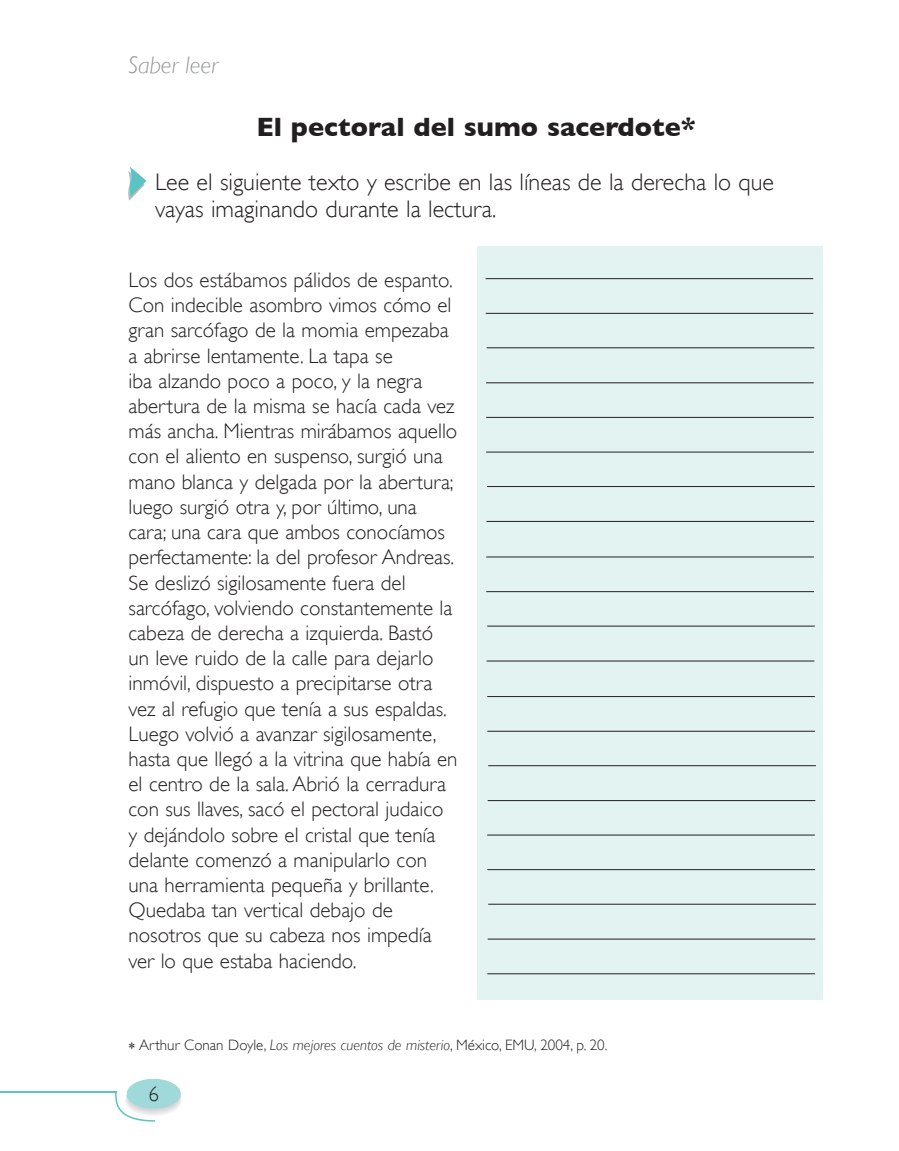
<style>
.page{position:relative;width:899px;height:1151px;background:#fff}
.page>*{position:absolute;margin:0;border:0;box-sizing:border-box;transform-origin:0 0}
.t1{font:700 27px "Gill Sans";color:#231f20}
.t2{font:300 24px/27px "Gill Sans";color:#231f20}
.t3{font:italic 300 24px "Gill Sans";color:#939598}
.t4{font:300 21px/25.2px "Gill Sans";color:#231f20}
.t5{font:300 15px "Gill Sans";color:#231f20}
.s1{font-family:"Times New Roman";font-weight:400}
.s2{font-style:italic}
</style>
<div class="page">
<hr style="left:0;top:1091px;width:117px;height:1px;background:#59c4c3">
<svg style="left:114px;top:1079px;width:67px;height:42px"></svg>
<svg style="left:128px;top:167px;width:18px;height:34px"></svg>
<div style="left:477px;top:246px;width:345px;height:754px;background:#e3f3f1"></div>
<hr style="left:485px;top:278px;width:328px;height:1px;background:#231f20">
<hr style="left:485px;top:313px;width:328px;height:1px;background:#231f20">
<hr style="left:486px;top:347px;width:328px;height:1px;background:#231f20">
<hr style="left:486px;top:382px;width:327px;height:1px;background:#231f20">
<hr style="left:486px;top:417px;width:327px;height:1px;background:#231f20">
<hr style="left:486px;top:452px;width:327px;height:1px;background:#231f20">
<hr style="left:487px;top:486px;width:327px;height:1px;background:#231f20">
<hr style="left:486px;top:521px;width:328px;height:1px;background:#231f20">
<hr style="left:486px;top:557px;width:327px;height:1px;background:#231f20">
<hr style="left:486px;top:591px;width:328px;height:1px;background:#231f20">
<hr style="left:487px;top:626px;width:327px;height:1px;background:#231f20">
<hr style="left:486px;top:661px;width:328px;height:1px;background:#231f20">
<hr style="left:487px;top:696px;width:327px;height:1px;background:#231f20">
<hr style="left:487px;top:731px;width:327px;height:1px;background:#231f20">
<hr style="left:488px;top:765px;width:327px;height:1px;background:#231f20">
<hr style="left:487px;top:800px;width:328px;height:1px;background:#231f20">
<hr style="left:487px;top:835px;width:327px;height:1px;background:#231f20">
<hr style="left:487px;top:869px;width:327px;height:1px;background:#231f20">
<hr style="left:488px;top:904px;width:327px;height:1px;background:#231f20">
<hr style="left:487px;top:939px;width:328px;height:1px;background:#231f20">
<hr style="left:487px;top:973px;width:327px;height:1px;background:#231f20">
<p class="t3" style="left:128px;top:51px;width:91px">Saber leer</p>
<p class="t1" style="left:256px;top:111px;width:441px">El pectoral del sumo sacerdote*</p>
<p class="t2" style="left:155px;top:168px;width:620px">Lee el siguiente texto y escribe en las líneas de la derecha lo que vayas imaginando durante la lectura.</p>
<p class="t4" style="left:128px;top:267px;width:330px">Los dos estábamos pálidos de espanto.<br>Con indecible asombro vimos cómo el gran sarcófago de la momia empezaba a abrirse lentamente. La tapa se<br>iba alzando poco a poco, y la negra abertura de la misma se hacía cada vez más ancha. Mientras mirábamos aquello con el aliento en suspenso, surgió una mano blanca y delgada por la abertura; luego surgió otra y, por último, una cara; una cara que ambos conocíamos perfectamente: la del profesor Andreas.<br>Se deslizó sigilosamente fuera del sarcófago, volviendo constantemente la cabeza de derecha a izquierda. Bastó un leve ruido de la calle para dejarlo inmóvil, dispuesto a precipitarse otra vez al refugio que tenía a sus espaldas.<br>Luego volvió a avanzar sigilosamente, hasta que llegó a la vitrina que había en el centro de la sala. Abrió la cerradura con sus llaves, sacó el pectoral judaico y dejándolo sobre el cristal que tenía delante comenzó a manipularlo con una herramienta pequeña y brillante.<br>Quedaba tan vertical debajo de nosotros que su cabeza nos impedía ver lo que estaba haciendo.</p>
<p class="t5" style="left:128px;top:1036px;width:481px"><span class="s1">*</span> Arthur Conan Doyle, <span class="s2">Los mejores cuentos de misterio</span>, México, EMU, 2004, p. 20.</p>
<p class="t4" style="left:148px;top:1081px;width:12px">6</p>
</div>
